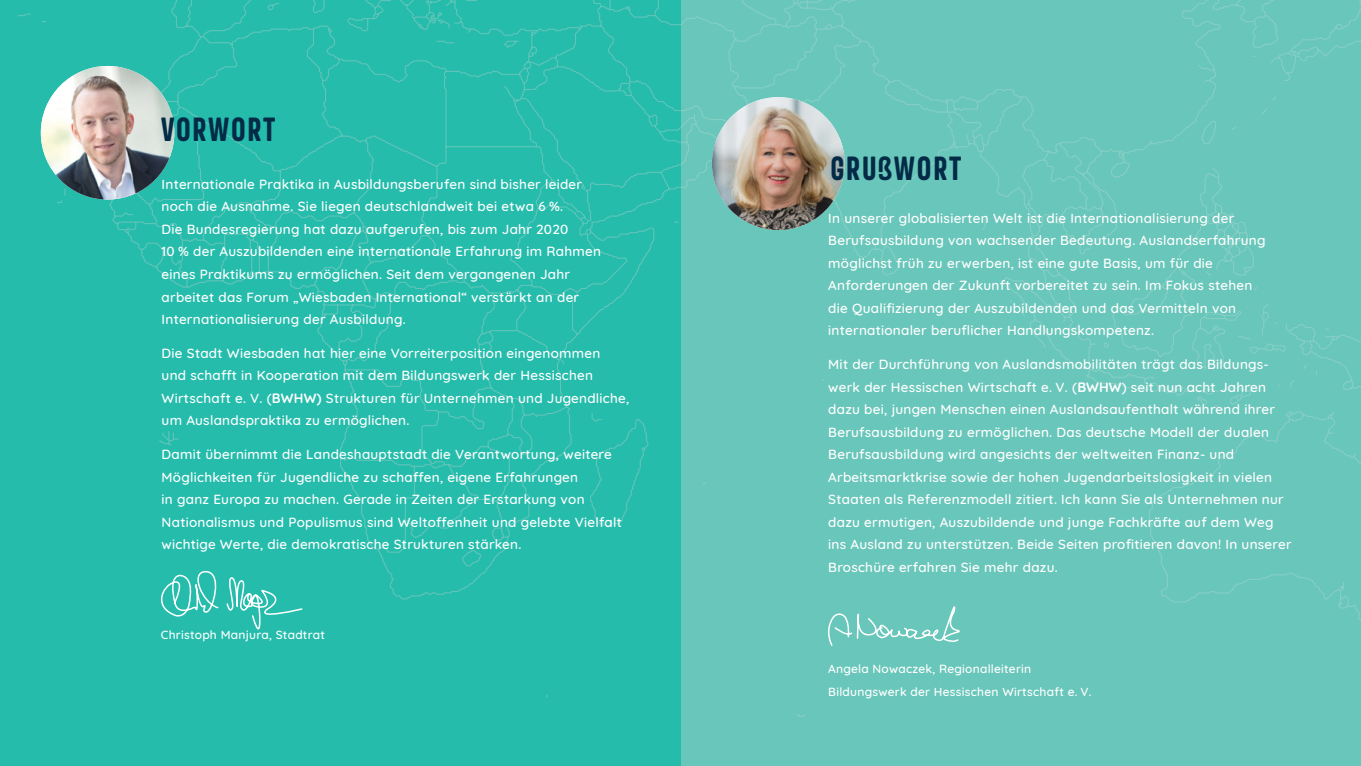
<style>
.page{position:relative;width:1361px;height:766px;background:#fff}
.page>*{position:absolute;margin:0;border:0;box-sizing:border-box;transform-origin:0 0}
.t1{font:700 33px "Merlod Norme";letter-spacing:.03em;color:#032a46}
.Motiv{font:500 13.5px/22.5px "Quicksand";letter-spacing:.02em;color:#fff}
.Motiv-2{font:500 12px/22.5px "Quicksand";letter-spacing:.02em;color:#fff}
.s1{font-weight:700}
</style>
<div class="page">
<div style="left:680px;top:0;width:681px;height:765px;background:#69c6ba"></div>
<img style="left:712px;top:97px;width:133px;height:133px;border-radius:66px">
<div style="left:0;top:0;width:680px;height:765px;background:#25bcac"></div>
<img style="left:41px;top:66px;width:133px;height:133px;border-radius:67px">
<svg style="left:152px;top:569px;width:151px;height:85px;background:#36c1b2"></svg>
<div style="left:824px;top:533px;width:137px;height:113px;background:#69c6ba"></div>
<p class="t1" style="left:161px;top:109px;width:116px">VORWORT</p>
<p class="Motiv" style="left:162px;top:171px;width:441px">Internationale Praktika in Ausbildungsberufen sind bisher leider noch die Ausnahme. Sie liegen deutschlandweit bei etwa 6 %.<br>Die Bundesregierung hat dazu aufgerufen, bis zum Jahr 2020<br>10 % der Auszubildenden eine internationale Erfahrung im Rahmen eines Praktikums zu ermöglichen. Seit dem vergangenen Jahr arbeitet das Forum „Wiesbaden International“ verstärkt an der Internationalisierung der Ausbildung.</p>
<p class="Motiv" style="left:162px;top:340px;width:469px">Die Stadt Wiesbaden hat hier eine Vorreiterposition eingenommen<br>und schafft in Kooperation mit dem Bildungswerk der Hessischen Wirtschaft e. V. (<span class="s1">BWHW)</span> Strukturen für Unternehmen und Jugendliche, um Auslandspraktika zu ermöglichen.</p>
<p class="Motiv" style="left:162px;top:441px;width:462px">Damit übernimmt die Landeshauptstadt die Verantwortung, weitere Möglichkeiten für Jugendliche zu schaffen, eigene Erfahrungen<br>in ganz Europa zu machen. Gerade in Zeiten der Erstarkung von Nationalismus und Populismus sind Weltoffenheit und gelebte Vielfalt wichtige Werte, die demokratische Strukturen stärken.</p>
<p class="Motiv-2" style="left:161px;top:622px;width:166px">Christoph Manjura, Stadtrat</p>
<p class="t1" style="left:830px;top:147px;width:133px">GRUßWORT</p>
<p class="Motiv" style="left:828px;top:205px;width:439px">In unserer globalisierten Welt ist die Internationalisierung der Berufsausbildung von wachsender Bedeutung. Auslandserfahrung möglichst früh zu erwerben, ist eine gute Basis, um für die Anforderungen der Zukunft vorbereitet zu sein. Im Fokus stehen die Qualifizierung der Auszubildenden und das Vermitteln von internationaler beruflicher Handlungskompetenz.</p>
<p class="Motiv" style="left:828px;top:351px;width:465px">Mit der Durchführung von Auslandsmobilitäten trägt das Bildungs&shy;werk der Hessischen Wirtschaft e. V. (<span class="s1">BWHW</span>) seit nun acht Jahren dazu bei, jungen Menschen einen Auslandsaufenthalt während ihrer Berufsausbildung zu ermöglichen. Das deutsche Modell der dualen Berufsausbildung wird angesichts der weltweiten Finanz- und Arbeitsmarktkrise sowie der hohen Jugendarbeitslosigkeit in vielen Staaten als Referenzmodell zitiert. Ich kann Sie als Unternehmen nur dazu ermutigen, Auszubildende und junge Fachkräfte auf dem Weg ins Ausland zu unterstützen. Beide Seiten profitieren davon! In unserer Broschüre erfahren Sie mehr dazu.</p>
<p class="Motiv-2" style="left:828px;top:656px;width:265px">Angela Nowaczek, Regionalleiterin<br>Bildungswerk der Hessischen Wirtschaft e. V.</p>
</div>
